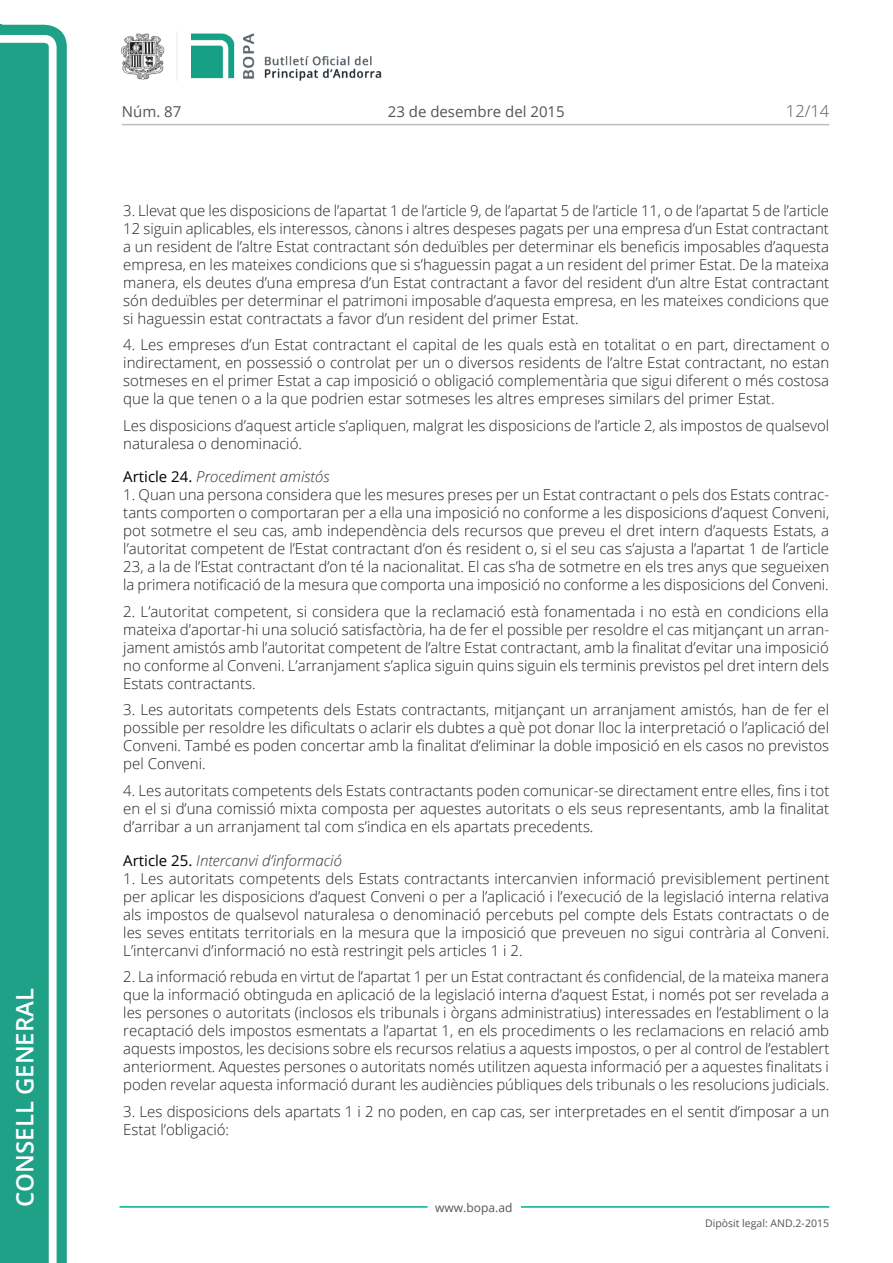
<style>
.page{position:relative;width:893px;height:1263px;background:#fff}
.page>*{position:absolute;margin:0;border:0;box-sizing:border-box;transform-origin:0 0}
.t1{font:600 24px "Open Sans";color:#fff}
.t2{font:300 16.5px "Open Sans";color:#545454}
.Body_text{font:300 15px/18px "Open Sans";color:#231f20;text-align:justify}
.Titol_7{font:italic 300 15px "Open Sans";color:#303030}
.t3{font:15px "Open Sans";color:#545454}
.t4{font:12px "Open Sans";color:#545454}
.t5{font:10.5px "Open Sans";color:#545454}
.s1{font-weight:400;font-style:normal;color:#000}
</style>
<div class="page">
<svg style="left:0;top:25px;width:67px;height:1238px;fill:#1ea187"></svg>
<div style="left:0;top:43px;width:49px;height:1220px;background:#1ea187"></div>
<img style="left:122px;top:32px;width:260px;height:49px">
<hr style="left:119px;top:1206px;width:309px;height:2px;background:#00ae91">
<hr style="left:521px;top:1206px;width:308px;height:2px;background:#00ae91">
<hr style="left:122px;top:124px;width:707px;height:1px;background:#bcbdc0">
<h1 class="t1" style="left:8px;top:1207px;width:220px;rotate:-90deg">Consell General</h1>
<p class="t3" style="left:122px;top:102px;width:61px">Núm. 87</p>
<p class="t3" style="left:388px;top:102px;width:178px">23 de desembre del 2015</p>
<p class="t2" style="left:786px;top:100px;width:45px">12/14</p>
<p class="Body_text" style="left:123px;top:201px;width:707px">3. Llevat que les disposicions de l’apartat 1 de l’article 9, de l’apartat 5 de l’article 11, o de l’apartat 5 de l’article 12 siguin aplicables, els interessos, cànons i altres despeses pagats per una empresa d’un Estat contractant a un resident de l’altre Estat contractant són deduïbles per determinar els beneficis imposables d’aquesta empresa, en les mateixes condicions que si s’haguessin pagat a un resident del primer Estat. De la mateixa manera, els deutes d’una empresa d’un Estat contractant a favor del resident d’un altre Estat contractant són deduïbles per determinar el patrimoni imposable d’aquesta empresa, en les mateixes condicions que si haguessin estat contractats a favor d’un resident del primer Estat.</p>
<p class="Body_text" style="left:123px;top:335px;width:708px">4. Les empreses d’un Estat contractant el capital de les quals està en totalitat o en part, directament o indirectament, en possessió o controlat per un o diversos residents de l’altre Estat contractant, no estan sotmeses en el primer Estat a cap imposició o obligació complementària que sigui diferent o més costosa que la que tenen o a la que podrien estar sotmeses les altres empreses similars del primer Estat.</p>
<p class="Body_text" style="left:123px;top:416px;width:707px">Les disposicions d’aquest article s’apliquen, malgrat les disposicions de l’article 2, als impostos de qualsevol naturalesa o denominació.</p>
<p class="Titol_7" style="left:123px;top:467px;width:208px"><span class="s1">Article 24.</span> Procediment amistós</p>
<p class="Body_text" style="left:123px;top:485px;width:707px">1. Quan una persona considera que les mesures preses per un Estat contractant o pels dos Estats contrac&shy;tants comporten o comportaran per a ella una imposició no conforme a les disposicions d’aquest Conveni, pot sotmetre el seu cas, amb independència dels recursos que preveu el dret intern d’aquests Estats, a l’autoritat competent de l’Estat contractant d’on és resident o, si el seu cas s’ajusta a l’apartat 1 de l’article 23, a la de l’Estat contractant d’on té la nacionalitat. El cas s’ha de sotmetre en els tres anys que segueixen la primera notificació de la mesura que comporta una imposició no conforme a les disposicions del Conveni.</p>
<p class="Body_text" style="left:123px;top:602px;width:707px">2. L’autoritat competent, si considera que la reclamació està fonamentada i no està en condicions ella mateixa d’aportar-hi una solució satisfactòria, ha de fer el possible per resoldre el cas mitjançant un arran&shy;jament amistós amb l’autoritat competent de l’altre Estat contractant, amb la finalitat d’evitar una imposició no conforme al Conveni. L’arranjament s’aplica siguin quins siguin els terminis previstos pel dret intern dels Estats contractants.</p>
<p class="Body_text" style="left:123px;top:701px;width:707px">3. Les autoritats competents dels Estats contractants, mitjançant un arranjament amistós, han de fer el possible per resoldre les dificultats o aclarir els dubtes a què pot donar lloc la interpretació o l’aplicació del Conveni. També es poden concertar amb la finalitat d’eliminar la doble imposició en els casos no previstos pel Conveni.</p>
<p class="Body_text" style="left:123px;top:781px;width:707px">4. Les autoritats competents dels Estats contractants poden comunicar-se directament entre elles, fins i tot en el si d’una comissió mixta composta per aquestes autoritats o els seus representants, amb la finalitat d’arribar a un arranjament tal com s’indica en els apartats precedents.</p>
<p class="Titol_7" style="left:123px;top:850px;width:220px"><span class="s1">Article 25.</span> Intercanvi d’informació</p>
<p class="Body_text" style="left:123px;top:869px;width:708px">1. Les autoritats competents dels Estats contractants intercanvien informació previsiblement pertinent per aplicar les disposicions d’aquest Conveni o per a l’aplicació i l’execució de la legislació interna relativa als impostos de qualsevol naturalesa o denominació percebuts pel compte dels Estats contractats o de les seves entitats territorials en la mesura que la imposició que preveuen no sigui contrària al Conveni.<br>L’intercanvi d’informació no està restringit pels articles 1 i 2.</p>
<p class="Body_text" style="left:123px;top:967px;width:707px">2. La informació rebuda en virtut de l’apartat 1 per un Estat contractant és confidencial, de la mateixa manera que la informació obtinguda en aplicació de la legislació interna d’aquest Estat, i només pot ser revelada a les persones o autoritats (inclosos els tribunals i òrgans administratius) interessades en l’establiment o la recaptació dels impostos esmentats a l’apartat 1, en els procediments o les reclamacions en relació amb aquests impostos, les decisions sobre els recursos relatius a aquests impostos, o per al control de l’establert anteriorment. Aquestes persones o autoritats només utilitzen aquesta informació per a aquestes finalitats i poden revelar aquesta informació durant les audiències públiques dels tribunals o les resolucions judicials.</p>
<p class="Body_text" style="left:123px;top:1102px;width:707px">3. Les disposicions dels apartats 1 i 2 no poden, en cap cas, ser interpretades en el sentit d’imposar a un<br>Estat l’obligació:</p>
<p class="t4" style="left:435px;top:1199px;width:79px">www.bopa.ad</p>
<p class="t5" style="left:705px;top:1216px;width:125px">Dipòsit legal: AND.2-2015</p>
</div>
